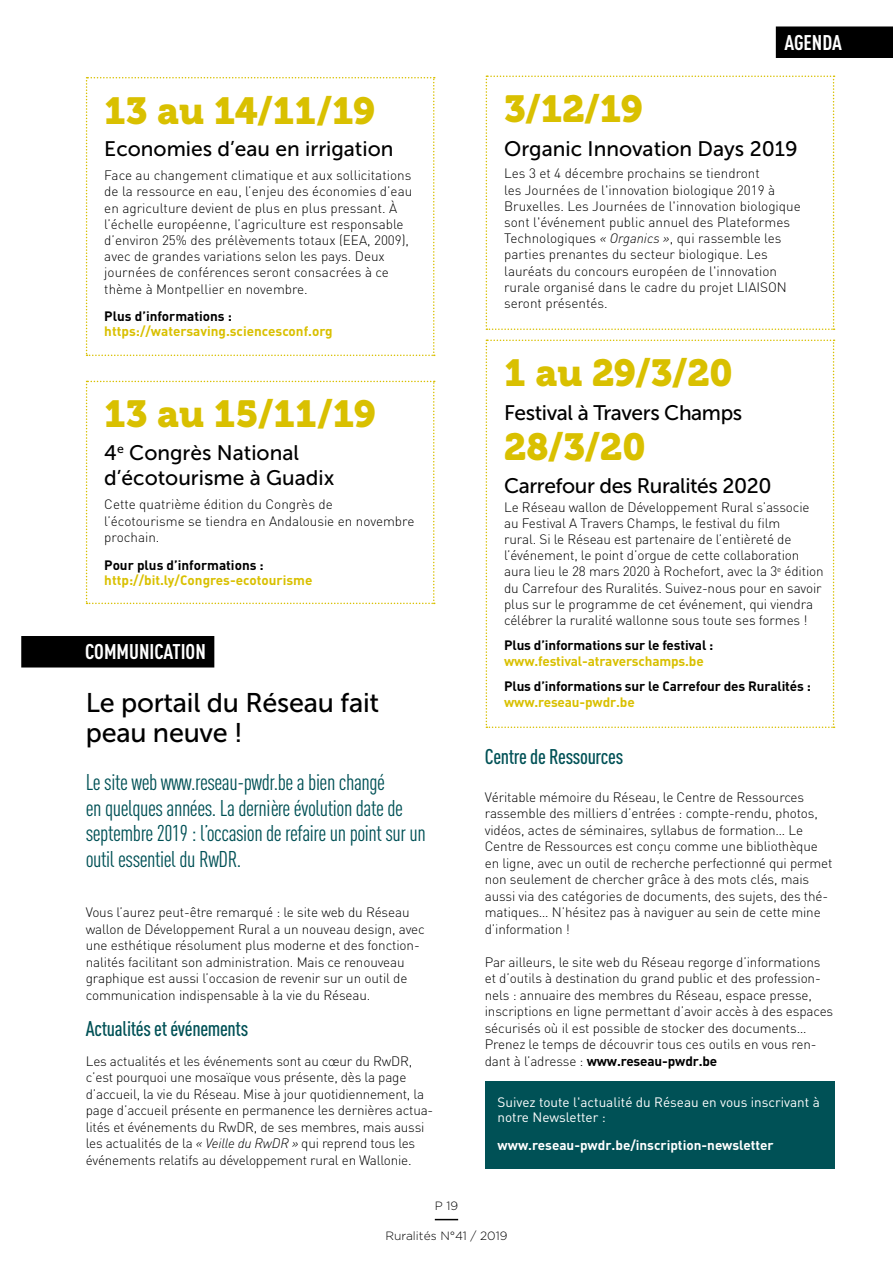
<style>
.page{position:relative;width:893px;height:1263px;background:#fff}
.page>*{position:absolute;margin:0;border:0;box-sizing:border-box;transform-origin:0 0}
.t1{font:37.5px "Museo 900";letter-spacing:-.005em;color:#d9c000}
.t2{font:27px/30px "Museo Sans 500";letter-spacing:-.01em;color:#000}
.t3{font:22.5px/25.5px "DIN Cond";letter-spacing:-.02em;color:#005156}
.t4{font:21px/25.5px "Museo Sans 500";color:#000}
.t5{font:21px "Museo Sans 500";letter-spacing:-.02em;color:#000}
.t6{font:500 21px "DIN Cond";letter-spacing:-.015em;color:#005156}
.t7{font:700 21px "DIN Cond";color:#fff}
.t8{font:300 13.5px/16.5px "DIN";letter-spacing:-.01em;color:#000}
.t9{font:700 13.5px "DIN";letter-spacing:-.01em;color:#000}
.t10{font:700 13.5px "DIN";letter-spacing:-.005em;color:#d9c000}
.t11{font:13.5px/15px "DIN";color:#fff}
.t12{font:700 13.5px "DIN";color:#fff}
.t13{font:300 12px "Gotham";color:#000}
.s1{font-style:italic}
.s2{font-weight:700}
</style>
<div class="page">
<svg style="left:435px;top:1219px;width:23px;height:1px"></svg>
<div style="left:776px;top:26px;width:117px;height:32px;background:#000"></div>
<svg style="left:486px;top:340px;width:348px;height:388px"></svg>
<svg style="left:486px;top:76px;width:348px;height:254px"></svg>
<svg style="left:86px;top:77px;width:349px;height:279px"></svg>
<svg style="left:86px;top:381px;width:349px;height:223px"></svg>
<div style="left:21px;top:636px;width:193px;height:31px;background:#000"></div>
<div style="left:485px;top:1081px;width:349px;height:88px;background:#005156"></div>
<h1 class="t1" style="left:104px;top:89px;width:272px">13 au 14/11/19</h1>
<h3 class="t4" style="left:104px;top:136px;width:291px">Economies d’eau en irrigation</h3>
<p class="t8" style="left:104px;top:167px;width:309px">Face au changement climatique et aux sollicitations de la ressource en eau, l’enjeu des économies d’eau en agriculture devient de plus en plus pressant. À l’échelle européenne, l’agriculture est responsable d’environ 25% des prélèvements totaux (EEA, 2009), avec de grandes variations selon les pays. Deux journées de conférences seront consacrées à ce thème à Montpellier en novembre.</p>
<p class="t9" style="left:104px;top:308px;width:129px">Plus d’informations :</p>
<p class="t10" style="left:104px;top:323px;width:230px">https://watersaving.sciencesconf.org</p>
<h1 class="t1" style="left:104px;top:393px;width:273px">13 au 15/11/19</h1>
<h3 class="t4" style="left:104px;top:440px;width:232px">4<sup>e</sup> Congrès National d’écotourisme à Guadix</h3>
<p class="t8" style="left:104px;top:496px;width:312px">Cette quatrième édition du Congrès de l’écotourisme se tiendra en Andalousie en novembre prochain.</p>
<p class="t9" style="left:104px;top:556px;width:161px">Pour plus d’informations :</p>
<p class="t10" style="left:104px;top:571px;width:210px">http://bit.ly/Congres-ecotourisme</p>
<h3 class="t7" style="left:85px;top:639px;width:122px">COMMUNICATION</h3>
<h2 class="t2" style="left:86px;top:688px;width:295px">Le portail du Réseau fait peau neuve !</h2>
<h3 class="t3" style="left:86px;top:769px;width:341px">Le site web www.reseau-pwdr.be a bien changé<br>en quelques années. La dernière évolution date de septembre 2019 : l’occasion de refaire un point sur un outil essentiel du RwDR.</h3>
<p class="t8" style="left:86px;top:904px;width:340px">Vous l’aurez peut-être remarqué : le site web du Réseau wallon de Développement Rural a un nouveau design, avec une esthétique résolument plus moderne et des fonction&shy;nalités facilitant son administration. Mais ce renouveau graphique est aussi l’occasion de revenir sur un outil de communication indispensable à la vie du Réseau.</p>
<h3 class="t6" style="left:86px;top:1016px;width:164px">Actualités et événements</h3>
<p class="t8" style="left:86px;top:1052px;width:349px">Les actualités et les événements sont au cœur du RwDR, c’est pourquoi une mosaïque vous présente, dès la page d’accueil, la vie du Réseau. Mise à jour quotidiennement, la page d’accueil présente en permanence les dernières actua&shy;lités et événements du RwDR, de ses membres, mais aussi les actualités de la <span class="s1">« Veille du RwDR »</span> qui reprend tous les événements relatifs au développement rural en Wallonie.</p>
<h3 class="t7" style="left:784px;top:30px;width:59px">AGENDA</h3>
<h1 class="t1" style="left:504px;top:88px;width:140px">3/12/19</h1>
<h3 class="t4" style="left:504px;top:136px;width:295px">Organic Innovation Days 2019</h3>
<p class="t8" style="left:504px;top:165px;width:298px">Les 3 et 4 décembre prochains se tiendront<br>les Journées de l'innovation biologique 2019 à Bruxelles. Les Journées de l'innovation biologique sont l'événement public annuel des Plateformes Technologiques <span class="s1">« Organics »</span>, qui rassemble les parties prenantes du secteur biologique. Les lauréats du concours européen de l'innovation rurale organisé dans le cadre du projet LIAISON seront présentés.</p>
<h1 class="t1" style="left:504px;top:352px;width:230px">1 au 29/3/20</h1>
<h3 class="t5" style="left:504px;top:401px;width:240px">Festival à Travers Champs</h3>
<h1 class="t1" style="left:504px;top:425px;width:143px">28/3/20</h1>
<h3 class="t5" style="left:504px;top:474px;width:269px">Carrefour des Ruralités 2020</h3>
<p class="t8" style="left:504px;top:498px;width:321px">Le Réseau wallon de Développement Rural s’associe au Festival A Travers Champs, le festival du film<br>rural. Si le Réseau est partenaire de l’entièreté de l’événement, le point d’orgue de cette collaboration aura lieu le 28 mars 2020 à Rochefort, avec la 3<sup>e</sup> édition du Carrefour des Ruralités. Suivez-nous pour en savoir plus sur le programme de cet événement, qui viendra célébrer la ruralité wallonne sous toute ses formes !</p>
<p class="t9" style="left:504px;top:636px;width:211px">Plus d’informations sur le festival :</p>
<p class="t10" style="left:504px;top:652px;width:201px">www.festival-atraverschamps.be</p>
<p class="t9" style="left:504px;top:677px;width:308px">Plus d’informations sur le Carrefour des Ruralités :</p>
<p class="t10" style="left:504px;top:693px;width:132px">www.reseau-pwdr.be</p>
<h3 class="t6" style="left:485px;top:744px;width:140px">Centre de Ressources</h3>
<p class="t8" style="left:485px;top:788px;width:349px">Véritable mémoire du Réseau, le Centre de Ressources rassemble des milliers d’entrées : compte-rendu, photos, vidéos, actes de séminaires, syllabus de formation… Le Centre de Ressources est conçu comme une bibliothèque en ligne, avec un outil de recherche perfectionné qui permet non seulement de chercher grâce à des mots clés, mais aussi via des catégories de documents, des sujets, des thé&shy;matiques… N’hésitez pas à naviguer au sein de cette mine d’information !</p>
<p class="t8" style="left:485px;top:953px;width:350px">Par ailleurs, le site web du Réseau regorge d’informations et d’outils à destination du grand public et des profession&shy;nels : annuaire des membres du Réseau, espace presse, inscriptions en ligne permettant d’avoir accès à des espaces sécurisés où il est possible de stocker des documents… Prenez le temps de découvrir tous ces outils en vous ren&shy;dant à l’adresse : <span class="s2">www.reseau-pwdr.be</span></p>
<p class="t11" style="left:497px;top:1095px;width:324px">Suivez toute l'actualité du Réseau en vous inscrivant à notre Newsletter :</p>
<p class="t12" style="left:497px;top:1136px;width:278px">www.reseau-pwdr.be/inscription-newsletter</p>
<p class="t13" style="left:435px;top:1199px;width:25px">P 19</p>
<p class="t13" style="left:386px;top:1229px;width:123px">Ruralités N°41 / 2019</p>
</div>
